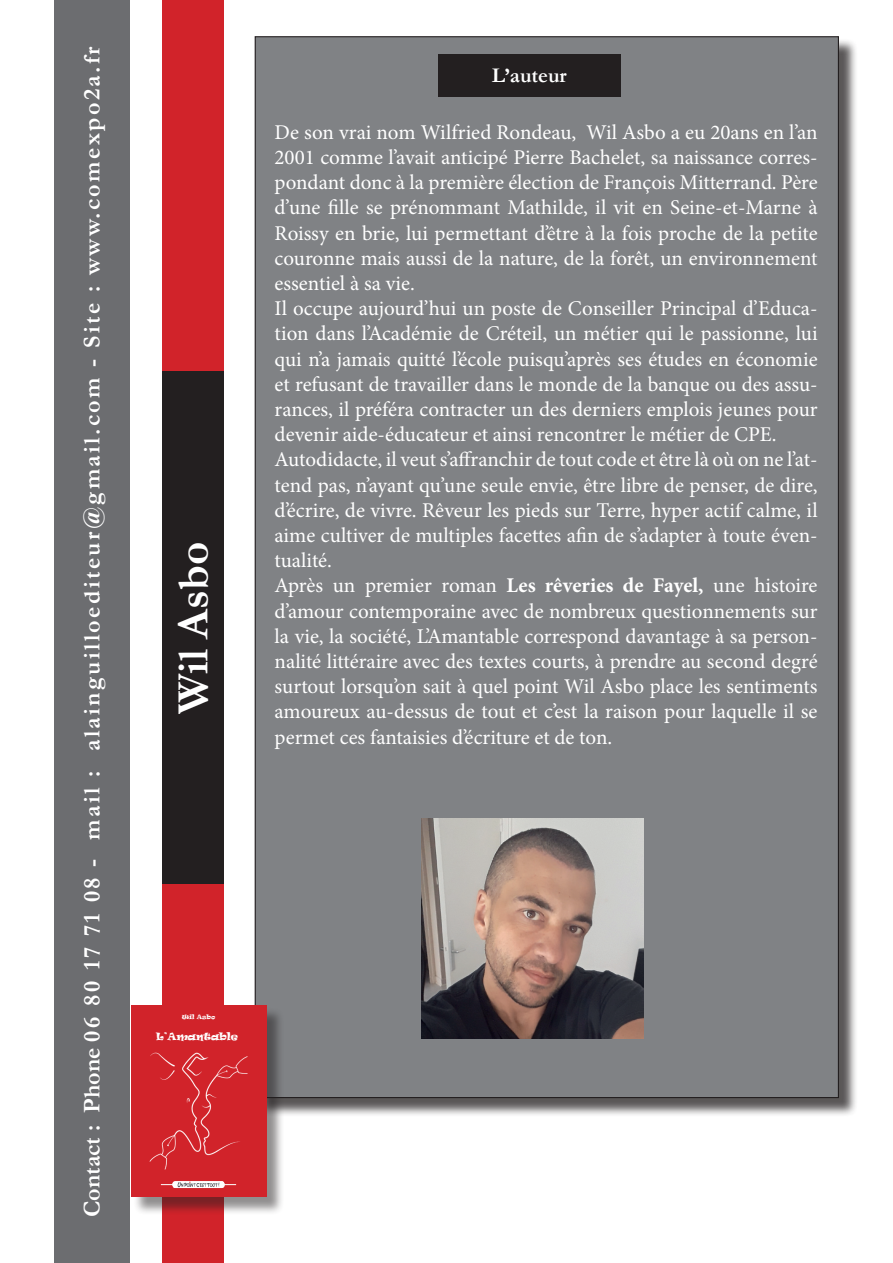
<style>
.page{position:relative;width:893px;height:1263px;background:#fff}
.page>*{position:absolute;margin:0;border:0;box-sizing:border-box;transform-origin:0 0}
.t1{font:700 45px "Garamond";color:#fff}
.t2{font:700 24px "Garamond";letter-spacing:.1em;color:#fff}
.t3{font:21px/25.2px "Minion Pro";color:#fff}
.t4{font:700 21px "Garamond";color:#fff}
.t5{font:9.6px "Ravie";color:#fff}
.t6{font:5.85px "Ravie";color:#fff}
.s1{font-weight:700}
</style>
<div class="page">
<div style="left:257px;top:38px;width:600px;height:1079px;background:#231f20;opacity:.75"></div>
<div style="left:255px;top:37px;width:583px;height:1060px;background:#808285"></div>
<div style="left:162px;top:0;width:61px;height:1263px;background:#d1232a"></div>
<div style="left:162px;top:372px;width:61px;height:512px;background:#231f20"></div>
<div style="left:133px;top:1007px;width:152px;height:208px;background:#231f20;opacity:.5"></div>
<div style="left:131px;top:1004px;width:135px;height:192px;background:#d1232a"></div>
<img style="left:149px;top:1052px;width:99px;height:118px">
<hr style="left:161px;top:1184px;width:75px;height:1px;background:#fff">
<img style="left:172px;top:1181px;width:53px;height:7px">
<div style="left:438px;top:54px;width:183px;height:43px;background:#231f20"></div>
<img style="left:422px;top:819px;width:221px;height:219px">
<div style="left:54px;top:0;width:75px;height:1263px;background:#6c6d70"></div>
<p class="t2" style="left:75px;top:1217px;width:1172px;rotate:-90deg">Contact : Phone 06 80 17 71 08 - mail : alainguilloediteur@gmail.com - Site : www.comexpo2a.fr</p>
<h1 class="t1" style="left:163px;top:714px;width:174px;rotate:-90deg">Wil Asbo</h1>
<p class="t4" style="left:492px;top:61px;width:76px">L’auteur</p>
<p class="t3" style="left:275px;top:120px;width:545px">De son vrai nom Wilfried Rondeau, Wil Asbo a eu 20ans en l’an 2001 comme l’avait anticipé Pierre Bachelet, sa naissance corres&shy;pondant donc à la première élection de François Mitterrand. Père d’une fille se prénommant Mathilde, il vit en Seine-et-Marne à Roissy en brie, lui permettant d’être à la fois proche de la petite couronne mais aussi de la nature, de la forêt, un environnement essentiel à sa vie.<br>Il occupe aujourd’hui un poste de Conseiller Principal d’Educa&shy;tion dans l’Académie de Créteil, un métier qui le passionne, lui qui n’a jamais quitté l’école puisqu’après ses études en économie et refusant de travailler dans le monde de la banque ou des assu&shy;rances, il préféra contracter un des derniers emplois jeunes pour devenir aide-éducateur et ainsi rencontrer le métier de CPE.<br>Autodidacte, il veut s’affranchir de tout code et être là où on ne l’at&shy;tend pas, n’ayant qu’une seule envie, être libre de penser, de dire, d’écrire, de vivre. Rêveur les pieds sur Terre, hyper actif calme, il aime cultiver de multiples facettes afin de s’adapter à toute éven&shy;tualité.<br>Après un premier roman <span class="s1">Les rêveries de Fayel,</span> une histoire d’amour contemporaine avec de nombreux questionnements sur la vie, la société, L’Amantable correspond davantage à sa person&shy;nalité littéraire avec des textes courts, à prendre au second degré surtout lorsqu’on sait à quel point Wil Asbo place les sentiments amoureux au-dessus de tout et c’est la raison pour laquelle il se permet ces fantaisies d’écriture et de ton.</p>
<p class="t6" style="left:182px;top:1012px;width:35px">Wil Asbo</p>
<p class="t5" style="left:156px;top:1030px;width:83px">L’Amantable</p>
</div>
